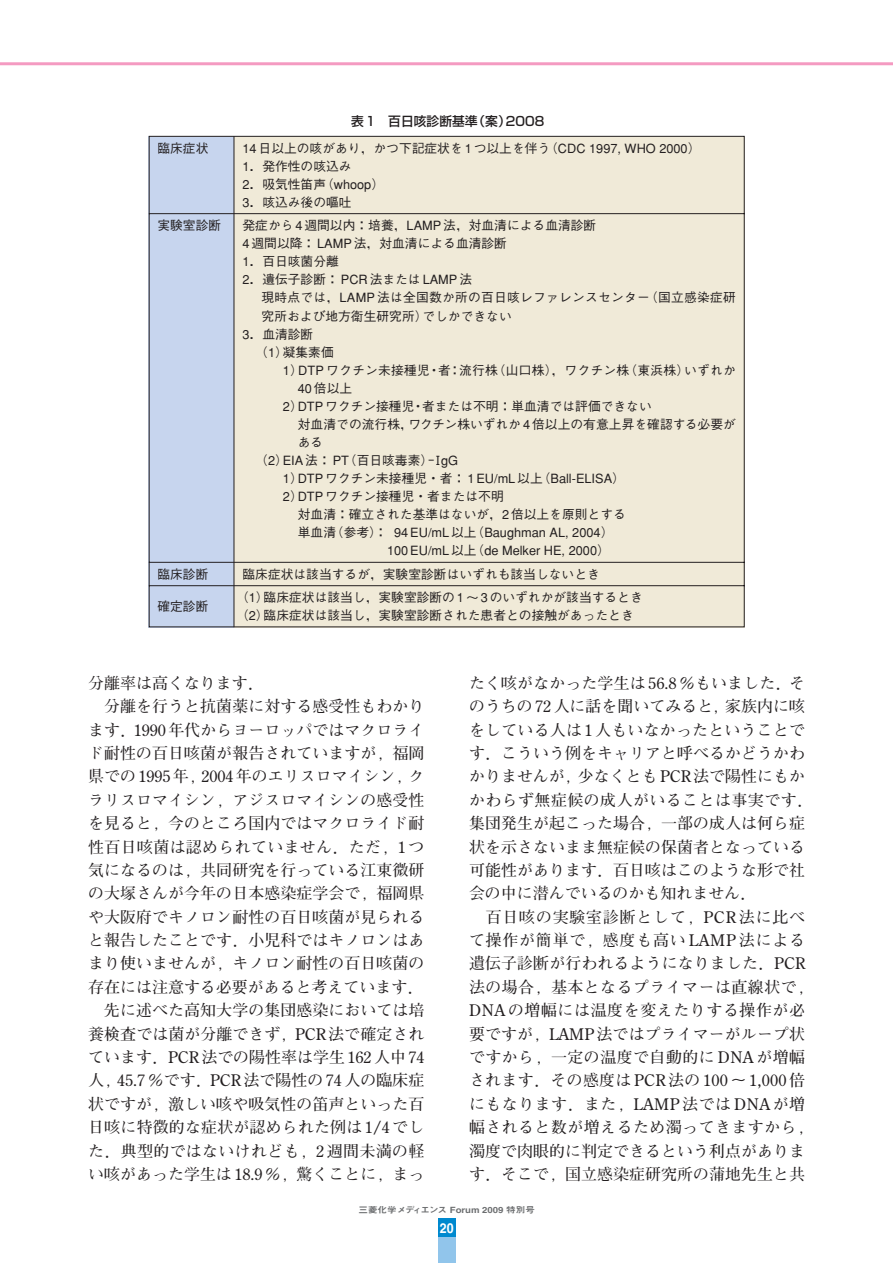
<style>
.page{position:relative;width:893px;height:1263px;background:#fff}
.page>*{position:absolute;margin:0;border:0;box-sizing:border-box;transform-origin:0 0}
.t1{font:700 15.9px/23.4px "Futo Min A101";letter-spacing:.005em;color:#231f20}
.t2{font:700 15.9px/23.4px "Futo Min A101";letter-spacing:.03em;color:#231f20;text-align:center}
.t3{font:13.8px "Midashi Go MB31";color:#fff;scale:.9 1}
.t4{font:500 12.75px/18px "Gothic BBB";color:#231f20}
.t5{font:500 12.75px "Gothic BBB";letter-spacing:.02em;color:#231f20}
.t6{font:500 12.75px "Shin Go";color:#231f20}
.t7{font:8.55px "Midashi Go MB31";color:#6c6e70;scale:1.11 1}
.s1{font-family:"Shin Go";font-weight:400;font-size:11.7px}
</style>
<div class="page">
<div style="left:438px;top:1218px;width:17px;height:19px;background:#0089cf"></div>
<div style="left:438px;top:1237px;width:17px;height:26px;background:#91c5eb"></div>
<hr style="left:0;top:62px;width:892px;height:3px;background:#f49ac1">
<svg style="left:148px;top:136px;width:597px;height:491px"></svg>
<hr style="left:234px;top:136px;width:1px;height:491px;background:#231f20">
<p class="t4" style="left:157px;top:141px;width:53px">臨床症状</p>
<p class="t4" style="left:157px;top:218px;width:65px">実験室診断</p>
<p class="t6" style="left:351px;top:116px;width:195px">表1 百日咳診断基準（案）2008</p>
<p class="t4" style="left:242px;top:141px;width:459px">14 日以上の咳があり，かつ下記症状を 1 つ以上を伴う（CDC 1997, WHO 2000）<br>1．発作性の咳込み<br>2．吸気性笛声（whoop）<br>3．咳込み後の嘔吐</p>
<p class="t4" style="left:242px;top:218px;width:355px">発症から 4 週間以内：培養，LAMP 法，対血清による血清診断<br>4週間以降： LAMP 法，対血清による血清診断<br>1．百日咳菌分離<br>2．遺伝子診断： PCR 法または LAMP 法</p>
<p class="t5" style="left:261px;top:293px;width:476px">現時点では，LAMP 法は全国数か所の百日咳レファレンスセンター（国立感染症研</p>
<p class="t4" style="left:261px;top:308px;width:252px">究所および地方衛生研究所）でしかできない</p>
<p class="t4" style="left:242px;top:327px;width:72px">3．血清診断</p>
<p class="t4" style="left:255px;top:345px;width:80px">（1）凝集素価</p>
<p class="t5" style="left:283px;top:365px;width:454px">1）DTP ワクチン未接種児・者：流行株（山口株），ワクチン株（東浜株）いずれか</p>
<p class="t4" style="left:298px;top:381px;width:56px">40 倍以上</p>
<p class="t4" style="left:283px;top:399px;width:370px">2）DTP ワクチン接種児・者または不明：単血清では評価できない</p>
<p class="t4" style="left:298px;top:417px;width:439px">対血清での流行株，ワクチン株いずれか 4 倍以上の有意上昇を確認する必要が</p>
<p class="t4" style="left:298px;top:435px;width:26px">ある</p>
<p class="t4" style="left:255px;top:453px;width:204px">（2）EIA 法： PT（百日咳毒素）－<span class="s1">Ⅰ</span>gG</p>
<p class="t4" style="left:283px;top:471px;width:343px">1）DTP ワクチン未接種児・者： 1 EU/mL 以上（Ball-ELISA）</p>
<p class="t4" style="left:283px;top:489px;width:222px">2）DTP ワクチン接種児・者または不明</p>
<p class="t4" style="left:298px;top:507px;width:329px">対血清：確立された基準はないが，2 倍以上を原則とする</p>
<p class="t4" style="left:298px;top:525px;width:317px">単血清（参考）： 94EU/mL 以上（Baughman AL, 2004）</p>
<p class="t4" style="left:387px;top:543px;width:224px">100 EU/mL 以上（de Melker HE, 2000）</p>
<p class="t4" style="left:157px;top:567px;width:53px">臨床診断</p>
<p class="t4" style="left:236px;top:564px;width:408px;line-height:23.4px;text-indent:6px">臨床症状は該当するが，実験室診断はいずれも該当しないとき<br>（1）臨床症状は該当し，実験室診断の 1 ～ 3 のいずれかが該当するとき</p>
<p class="t4" style="left:236px;top:608px;width:399px">（2）臨床症状は該当し，実験室診断された患者との接触があったとき</p>
<p class="t4" style="left:157px;top:599px;width:53px">確定診断</p>
<p class="t1" style="left:88px;top:673px;width:177px">分離率は高くなります．</p>
<p class="t1" style="left:104px;top:697px;width:321px">分離を行うと抗菌薬に対する感受性もわかり</p>
<p class="t1" style="left:88px;top:720px;width:337px">ます．1990 年代からヨーロッパではマクロライ</p>
<p class="t1" style="left:88px;top:744px;width:337px">ド耐性の百日咳菌が報告されていますが，福岡</p>
<p class="t1" style="left:88px;top:767px;width:337px">県での 1995 年，2004 年のエリスロマイシン，ク</p>
<p class="t1" style="left:88px;top:790px;width:337px">ラリスロマイシン，アジスロマイシンの感受性</p>
<p class="t1" style="left:88px;top:814px;width:337px">を見ると，今のところ国内ではマクロライド耐</p>
<p class="t1" style="left:88px;top:837px;width:337px">性百日咳菌は認められていません．ただ，1 つ</p>
<p class="t1" style="left:88px;top:861px;width:337px">気になるのは，共同研究を行っている江東微研</p>
<p class="t1" style="left:88px;top:884px;width:337px">の大塚さんが今年の日本感染症学会で，福岡県</p>
<p class="t1" style="left:88px;top:907px;width:337px">や大阪府でキノロン耐性の百日咳菌が見られる</p>
<p class="t1" style="left:88px;top:931px;width:337px">と報告したことです．小児科ではキノロンはあ</p>
<p class="t1" style="left:88px;top:954px;width:337px">まり使いませんが，キノロン耐性の百日咳菌の</p>
<p class="t1" style="left:88px;top:977px;width:336px">存在には注意する必要があると考えています．</p>
<p class="t1" style="left:104px;top:1001px;width:321px">先に述べた高知大学の集団感染においては培</p>
<p class="t1" style="left:88px;top:1024px;width:337px">養検査では菌が分離できず，PCR 法で確定され</p>
<p class="t1" style="left:88px;top:1048px;width:337px">ています．PCR 法での陽性率は学生 162 人中 74</p>
<p class="t1" style="left:88px;top:1071px;width:337px">人，45.7 ％です．PCR 法で陽性の 74 人の臨床症</p>
<p class="t1" style="left:88px;top:1094px;width:337px">状ですが，激しい咳や吸気性の笛声といった百</p>
<p class="t1" style="left:88px;top:1118px;width:337px">日咳に特徴的な症状が認められた例は 1/4 でし</p>
<p class="t1" style="left:88px;top:1141px;width:337px">た．典型的ではないけれども，2 週間未満の軽</p>
<p class="t1" style="left:88px;top:1165px;width:337px">い咳があった学生は 18.9 ％，驚くことに，まっ</p>
<p class="t1" style="left:469px;top:673px;width:345px">たく咳がなかった学生は 56.8 ％もいました．そのうちの 72 人に話を聞いてみると，家族内に咳をしている人は 1 人もいなかったということです．こういう例をキャリアと呼べるかどうかわかりませんが，少なくとも PCR 法で陽性にもかかわらず無症候の成人がいることは事実です．集団発生が起こった場合，一部の成人は何ら症状を示さないまま無症候の保菌者となっている可能性があります．百日咳はこのような形で社会の中に潜んでいるのかも知れません．</p>
<p class="t2" style="left:469px;top:907px;width:345px">百日咳の実験室診断として，PCR 法に比べ<br>て操作が簡単で，感度も高い LAMP 法による遺伝子診断が行われるようになりました．PCR法の場合，基本となるプライマーは直線状で，<br>DNA の増幅には温度を変えたりする操作が必要ですが，LAMP 法ではプライマーがループ状ですから，一定の温度で自動的に DNA が増幅されます．その感度は PCR 法の 100 ～ 1,000 倍にもなります．また，LAMP 法では DNA が増幅されると数が増えるため濁ってきますから，濁度で肉眼的に判定できるという利点があります．そこで，国立感染症研究所の蒲地先生と共</p>
<p class="t7" style="left:358px;top:1207px;width:160px">三菱化学メディエンス Forum 2009 特別号</p>
<p class="t3" style="left:440px;top:1223px;width:17px">20</p>
</div>
